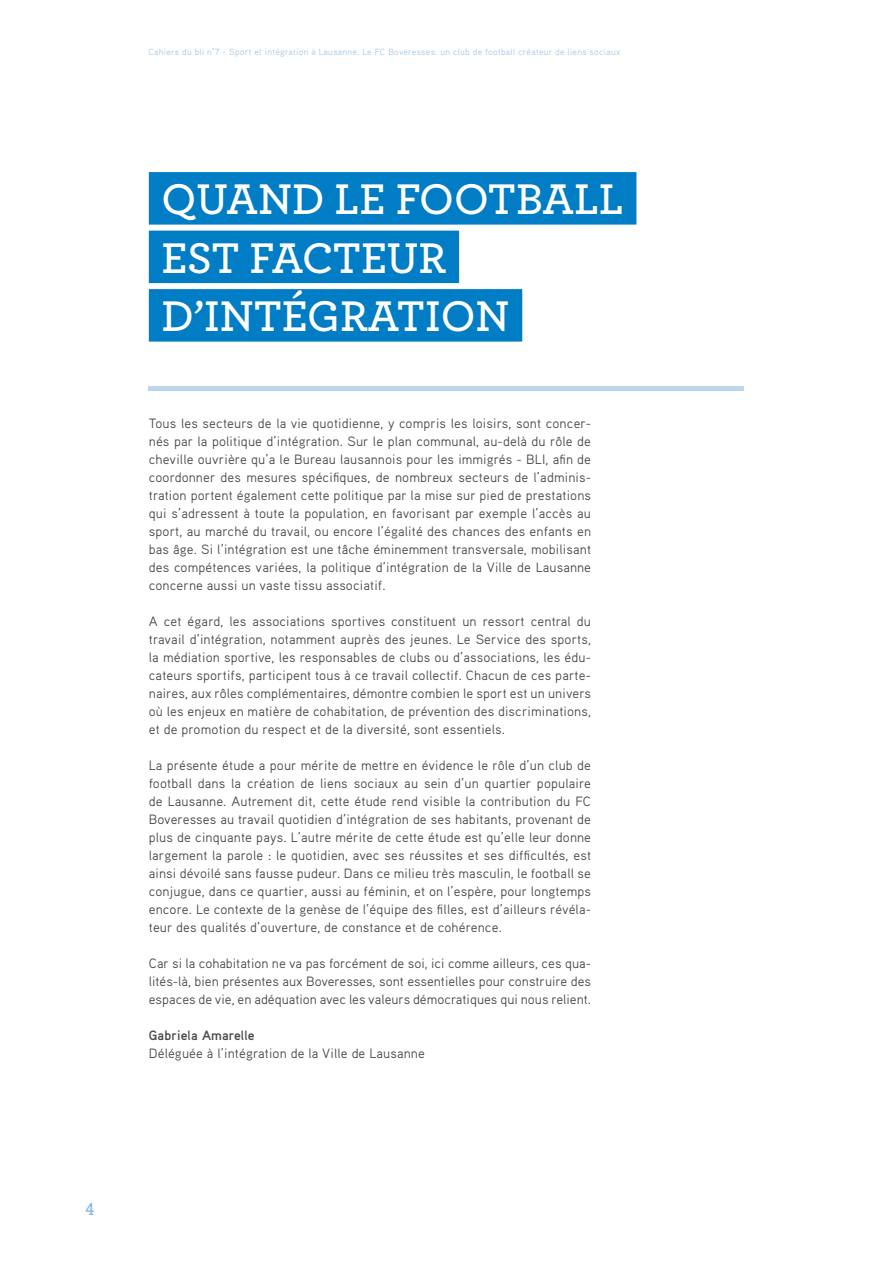
<style>
.page{position:relative;width:893px;height:1263px;background:#fff}
.page>*{position:absolute;margin:0;border:0;box-sizing:border-box;transform-origin:0 0}
.t1{font:600 45px/58.5px "Archer";color:#fff}
.t2{font:18px "Rockwell";color:#89bae0}
.t3{font:13.5px/18px "Aaux Pro";letter-spacing:.01em;color:#4b4b4d;text-align:justify}
.t4{font:700 13.5px "Aaux Pro";letter-spacing:.01em;color:#4b4b4d}
.t5{font:9px "Aaux Pro";letter-spacing:.03em;color:#a4c8e7}
</style>
<div class="page">
<div style="left:149px;top:172px;width:487px;height:53px;background:#007dc4"></div>
<div style="left:149px;top:231px;width:310px;height:52px;background:#007dc4"></div>
<div style="left:149px;top:289px;width:373px;height:53px;background:#007dc4"></div>
<div style="left:149px;top:386px;width:595px;height:5px;background:#bdd5ed"></div>
<p class="t5" style="left:148px;top:47px;width:473px">Cahiers du bli n°7 - Sport et intégration à Lausanne. Le FC Boveresses: un club de football créateur de liens sociaux</p>
<h1 class="t1" style="left:162px;top:167px;width:464px">QUAND LE FOOTBALL<br>EST FACTEUR<br>D’INTÉGRATION</h1>
<p class="t3" style="left:149px;top:414px;width:444px">Tous les secteurs de la vie quotidienne, y compris les loisirs, sont concer&shy;nés par la politique d’intégration. Sur le plan communal, au-delà du rôle de cheville ouvrière qu’a le Bureau lausannois pour les immigrés - BLI, afin de coordonner des mesures spécifiques, de nombreux secteurs de l’adminis&shy;tration portent également cette politique par la mise sur pied de prestations qui s’adressent à toute la population, en favorisant par exemple l’accès au sport, au marché du travail, ou encore l’égalité des chances des enfants en bas âge. Si l’intégration est une tâche éminemment transversale, mobilisant des compétences variées, la politique d’intégration de la Ville de Lausanne concerne aussi un vaste tissu associatif.</p>
<p class="t3" style="left:149px;top:612px;width:444px">A cet égard, les associations sportives constituent un ressort central du travail d’intégration, notamment auprès des jeunes. Le Service des sports, la médiation sportive, les responsables de clubs ou d’associations, les édu&shy;cateurs sportifs, participent tous à ce travail collectif. Chacun de ces parte&shy;naires, aux rôles complémentaires, démontre combien le sport est un univers où les enjeux en matière de cohabitation, de prévention des discriminations, et de promotion du respect et de la diversité, sont essentiels.</p>
<p class="t3" style="left:149px;top:756px;width:444px">La présente étude a pour mérite de mettre en évidence le rôle d’un club de football dans la création de liens sociaux au sein d’un quartier populaire de Lausanne. Autrement dit, cette étude rend visible la contribution du FC Boveresses au travail quotidien d’intégration de ses habitants, provenant de plus de cinquante pays. L’autre mérite de cette étude est qu’elle leur donne largement la parole : le quotidien, avec ses réussites et ses difficultés, est ainsi dévoilé sans fausse pudeur. Dans ce milieu très masculin, le football se conjugue, dans ce quartier, aussi au féminin, et on l’espère, pour longtemps encore. Le contexte de la genèse de l’équipe des filles, est d’ailleurs révéla&shy;teur des qualités d’ouverture, de constance et de cohérence.</p>
<p class="t3" style="left:149px;top:954px;width:444px">Car si la cohabitation ne va pas forcément de soi, ici comme ailleurs, ces qua&shy;lités-là, bien présentes aux Boveresses, sont essentielles pour construire des espaces de vie, en adéquation avec les valeurs démocratiques qui nous relient.</p>
<p class="t4" style="left:149px;top:1026px;width:107px">Gabriela Amarelle</p>
<p class="t3" style="left:149px;top:1044px;width:277px">Déléguée à l’intégration de la Ville de Lausanne</p>
<h2 class="t2" style="left:85px;top:1199px;width:11px">4</h2>
</div>
